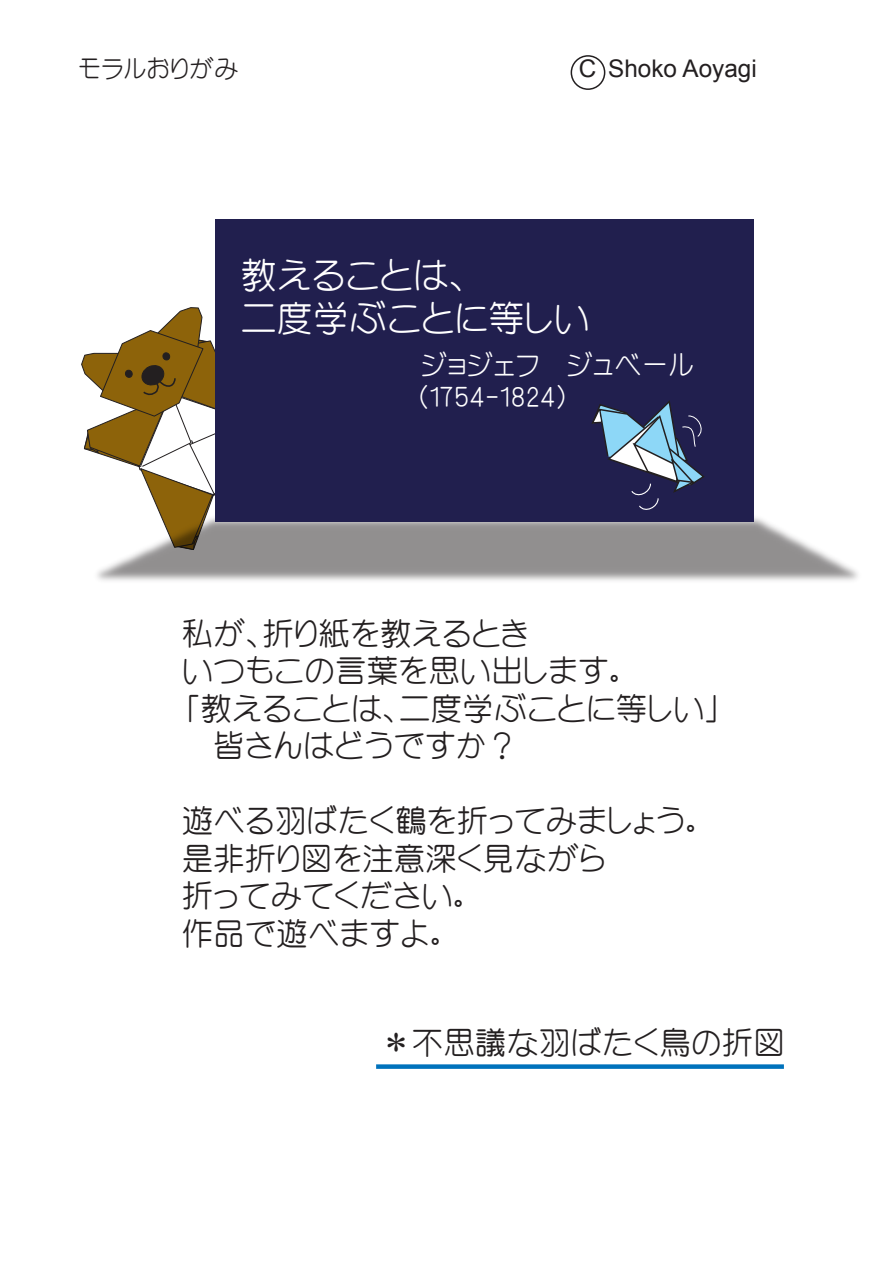
<style>
.page{position:relative;width:893px;height:1263px;background:#fff}
.page>*{position:absolute;margin:0;border:0;box-sizing:border-box;transform-origin:0 0}
.t1{font:36px/43.5px "Arphic P Round Gothic Medium JIS";color:#fff}
.t2{font:31.5px/37.5px "Arphic P Round Gothic Medium JIS";color:#231f20}
.t3{font:27px/32.2px "Arphic P Round Gothic Medium JIS";color:#fff}
.t4{font:24.3px "Arial";color:#231f20}
.t5{font:24.3px "Arphic P Round Gothic Medium JIS";color:#231f20}
</style>
<div class="page">
<svg style="left:81px;top:307px;width:135px;height:160px"></svg>
<img style="left:97px;top:467px;width:761px;height:114px">
<div style="left:216px;top:219px;width:538px;height:302px;background:#211f4e"></div>
<div style="left:571px;top:55px;width:34px;height:35px;border:2px solid #231f20;border-radius:50%"></div>
<div style="left:376px;top:1064px;width:408px;height:5px;background:#0072bc"></div>
<svg style="left:591px;top:400px;width:114px;height:110px"></svg>
<p class="t5" style="left:78px;top:57px;width:162px">モラルおりがみ</p>
<p class="t4" style="left:579px;top:53px;width:179px">C Shoko Aoyagi</p>
<p class="t1" style="left:241px;top:253px;width:350px">教えることは、<br>二度学ぶことに等しい</p>
<p class="t3" style="left:416px;top:348px;width:279px">ジョジェフ ジュベール(1754-1824)</p>
<p class="t2" style="left:182px;top:614px;width:348px">私が、折り紙を教えるとき</p>
<p class="t2" style="left:182px;top:652px;width:444px">いつもこの言葉を思い出します。</p>
<p class="t2" style="left:182px;top:689px;width:542px">「教えることは、二度学ぶことに等しい」</p>
<p class="t2" style="left:213px;top:727px;width:306px">皆さんはどうですか？</p>
<p class="t2" style="left:182px;top:802px;width:521px">遊べる羽ばたく鶴を折ってみましょう。是非折り図を注意深く見ながら<br>折ってみてください。<br>作品で遊べますよ。</p>
<p class="t2" style="left:380px;top:1024px;width:406px">＊不思議な羽ばたく鳥の折図</p>
</div>
